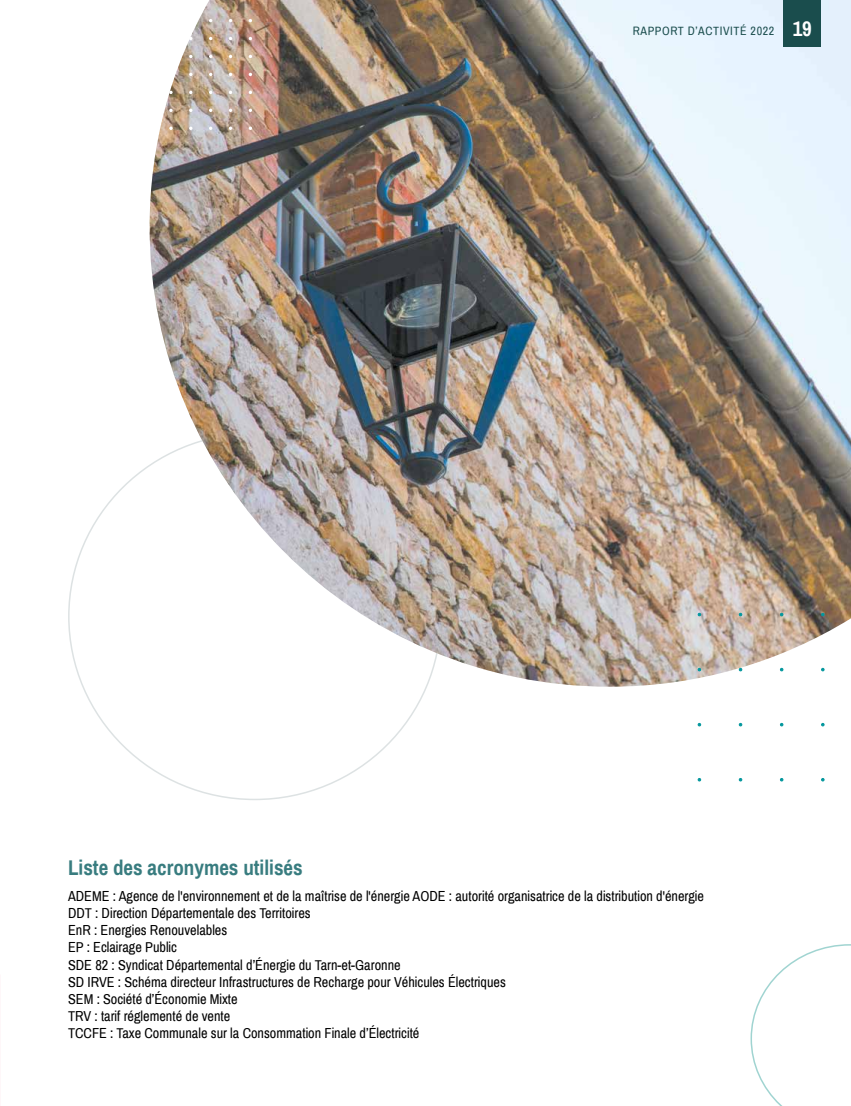
<style>
.page{position:relative;width:851px;height:1106px;background:#fff}
.page>*{position:absolute;margin:0;border:0;box-sizing:border-box;transform-origin:0 0}
.t1{font:700 21px "Archivo Narrow";color:#387c7f}
.t2{font:14.25px/17.1px "Archivo Narrow";color:#000}
.t3{font:12px "Archivo Narrow";letter-spacing:.05em;color:#1a4d4d}
.s1{font-weight:700;font-size:21px;color:#fff}
</style>
<div class="page">
<img style="left:149px;top:0;width:701px;height:686px">
<svg style="left:697px;top:613px;width:4px;height:3px"></svg>
<svg style="left:697px;top:668px;width:4px;height:3px"></svg>
<svg style="left:697px;top:723px;width:4px;height:3px"></svg>
<svg style="left:738px;top:613px;width:4px;height:3px"></svg>
<svg style="left:738px;top:668px;width:4px;height:3px"></svg>
<svg style="left:779px;top:613px;width:4px;height:3px"></svg>
<svg style="left:779px;top:668px;width:4px;height:3px"></svg>
<svg style="left:750px;top:944px;width:100px;height:162px"></svg>
<svg style="left:149px;top:19px;width:4px;height:3px"></svg>
<svg style="left:149px;top:37px;width:4px;height:3px"></svg>
<svg style="left:149px;top:55px;width:4px;height:3px"></svg>
<svg style="left:149px;top:73px;width:4px;height:3px"></svg>
<svg style="left:149px;top:91px;width:4px;height:3px"></svg>
<svg style="left:149px;top:109px;width:4px;height:3px"></svg>
<svg style="left:149px;top:127px;width:4px;height:3px"></svg>
<svg style="left:169px;top:19px;width:4px;height:3px"></svg>
<svg style="left:169px;top:37px;width:4px;height:3px"></svg>
<svg style="left:169px;top:55px;width:4px;height:3px"></svg>
<svg style="left:169px;top:73px;width:4px;height:3px"></svg>
<svg style="left:169px;top:91px;width:4px;height:3px"></svg>
<svg style="left:169px;top:109px;width:4px;height:3px"></svg>
<svg style="left:169px;top:127px;width:4px;height:3px"></svg>
<div style="left:783px;top:0;width:38px;height:46px;background:#1a4d4d"></div>
<p class="t3" style="left:632px;top:24px;width:180px">RAPPORT D’ACTIVITÉ 2022 <span class="s1">19</span></p>
<h1 class="t1" style="left:68px;top:855px;width:236px">Liste des acronymes utilisés</h1>
<p class="t2" style="left:68px;top:887px;width:637px">ADEME : Agence de l'environnement et de la maîtrise de l'énergie AODE : autorité organisatrice de la distribution d'énergie DDT : Direction Départementale des Territoires<br>EnR : Energies Renouvelables<br>EP : Eclairage Public<br>SDE 82 : Syndicat Départemental d’Énergie du Tarn-et-Garonne<br>SD IRVE : Schéma directeur Infrastructures de Recharge pour Véhicules Électriques<br>SEM : Société d’Économie Mixte<br>TRV : tarif réglementé de vente<br>TCCFE : Taxe Communale sur la Consommation Finale d’Électricité</p>
</div>
